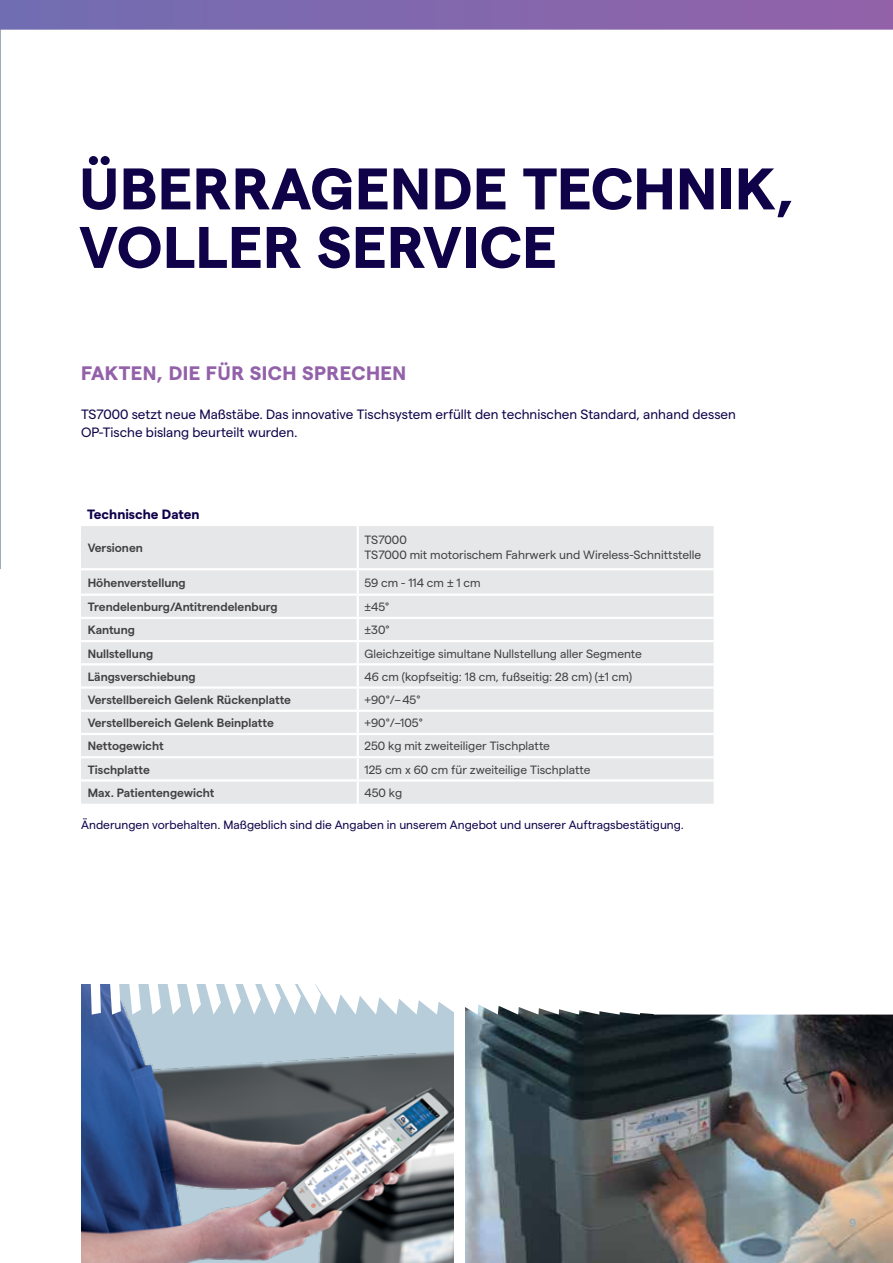
<style>
.page{position:relative;width:893px;height:1263px;background:#fff}
.page>*{position:absolute;margin:0;border:0;box-sizing:border-box;transform-origin:0 0}
.t1{font:700 58.5px/58.5px "Matter";letter-spacing:.01em;color:#100249}
.t2{font:700 19.5px "Matter";letter-spacing:.025em;color:#9361a9}
.t3{font:13.5px/18px "Matter";color:#100249}
.t4{font:700 13.5px "Matter";color:#100249}
.t5{font:12px/15px "Matter";color:#414042}
.t6{font:600 12px "Matter";color:#414042}
.t7{font:12px "Matter";color:#100249}
.t8{font:700 12px "Matter";color:#9cadb7}
</style>
<div class="page">
<img style="left:81px;top:1014px;width:372px;height:249px">
<img style="left:465px;top:1014px;width:428px;height:249px">
<svg style="left:81px;top:984px;width:571px;height:30px"></svg>
<div style="left:81px;top:526px;width:633px;height:278px;background:#e6e7e8"></div>
<hr style="left:357px;top:526px;width:2px;height:42px;background:#fff">
<hr style="left:81px;top:568px;width:277px;height:2px;background:#fff">
<hr style="left:358px;top:568px;width:356px;height:2px;background:#fff">
<hr style="left:357px;top:570px;width:2px;height:23px;background:#fff">
<hr style="left:81px;top:593px;width:277px;height:3px;background:#fff">
<hr style="left:358px;top:593px;width:356px;height:3px;background:#fff">
<hr style="left:357px;top:596px;width:2px;height:21px;background:#fff">
<hr style="left:81px;top:617px;width:277px;height:2px;background:#fff">
<hr style="left:358px;top:617px;width:356px;height:2px;background:#fff">
<hr style="left:357px;top:619px;width:2px;height:21px;background:#fff">
<hr style="left:81px;top:640px;width:277px;height:2px;background:#fff">
<hr style="left:358px;top:640px;width:356px;height:2px;background:#fff">
<hr style="left:357px;top:642px;width:2px;height:21px;background:#fff">
<hr style="left:81px;top:663px;width:277px;height:2px;background:#fff">
<hr style="left:358px;top:663px;width:356px;height:2px;background:#fff">
<hr style="left:357px;top:665px;width:2px;height:21px;background:#fff">
<hr style="left:81px;top:686px;width:277px;height:3px;background:#fff">
<hr style="left:358px;top:686px;width:356px;height:3px;background:#fff">
<hr style="left:357px;top:689px;width:2px;height:21px;background:#fff">
<hr style="left:81px;top:710px;width:277px;height:2px;background:#fff">
<hr style="left:358px;top:710px;width:356px;height:2px;background:#fff">
<hr style="left:357px;top:712px;width:2px;height:21px;background:#fff">
<hr style="left:81px;top:733px;width:277px;height:2px;background:#fff">
<hr style="left:358px;top:733px;width:356px;height:2px;background:#fff">
<hr style="left:357px;top:735px;width:2px;height:21px;background:#fff">
<hr style="left:81px;top:756px;width:277px;height:2px;background:#fff">
<hr style="left:358px;top:756px;width:356px;height:2px;background:#fff">
<hr style="left:357px;top:758px;width:2px;height:21px;background:#fff">
<hr style="left:81px;top:779px;width:277px;height:2px;background:#fff">
<hr style="left:358px;top:779px;width:356px;height:2px;background:#fff">
<hr style="left:357px;top:781px;width:2px;height:23px;background:#fff">
<svg style="left:0;top:0;width:893px;height:30px;background:#8369ae"></svg>
<h1 class="t1" style="left:79px;top:154px;width:717px">ÜBERRAGENDE TECHNIK,<br>VOLLER SERVICE</h1>
<h2 class="t2" style="left:81px;top:359px;width:327px">FAKTEN, DIE FÜR SICH SPRECHEN</h2>
<p class="t3" style="left:81px;top:404px;width:656px">TS7000 setzt neue Maßstäbe. Das innovative Tischsystem erfüllt den technischen Standard, anhand dessen<br>OP-Tische bislang beurteilt wurden.</p>
<p class="t4" style="left:87px;top:504px;width:114px">Technische Daten</p>
<p class="t6" style="left:88px;top:539px;width:57px">Versionen</p>
<p class="t5" style="left:364px;top:532px;width:338px">TS7000<br>TS7000 mit motorischem Fahrwerk und Wireless-Schnittstelle</p>
<p class="t6" style="left:88px;top:574px;width:99px">Höhenverstellung</p>
<p class="t5" style="left:364px;top:574px;width:118px">59 cm - 114 cm ± 1 cm</p>
<p class="t6" style="left:88px;top:598px;width:191px">Trendelenburg/Antitrendelenburg</p>
<p class="t5" style="left:364px;top:598px;width:26px">±45°</p>
<p class="t6" style="left:88px;top:621px;width:49px">Kantung</p>
<p class="t5" style="left:364px;top:622px;width:26px">±30°</p>
<p class="t6" style="left:88px;top:644px;width:67px">Nullstellung</p>
<p class="t5" style="left:364px;top:645px;width:279px">Gleichzeitige simultane Nullstellung aller Segmente</p>
<p class="t6" style="left:88px;top:668px;width:109px">Längsverschiebung</p>
<p class="t5" style="left:364px;top:668px;width:269px">46 cm (kopfseitig: 18 cm, fußseitig: 28 cm) (±1 cm)</p>
<p class="t6" style="left:88px;top:691px;width:205px">Verstellbereich Gelenk Rückenplatte</p>
<p class="t5" style="left:364px;top:691px;width:58px">+90°/–45°</p>
<p class="t6" style="left:88px;top:714px;width:188px">Verstellbereich Gelenk Beinplatte</p>
<p class="t5" style="left:364px;top:714px;width:60px">+90°/–105°</p>
<p class="t6" style="left:88px;top:737px;width:77px">Nettogewicht</p>
<p class="t5" style="left:364px;top:738px;width:187px">250 kg mit zweiteiliger Tischplatte</p>
<p class="t6" style="left:88px;top:761px;width:64px">Tischplatte</p>
<p class="t5" style="left:364px;top:761px;width:227px">125 cm x 60 cm für zweiteilige Tischplatte</p>
<p class="t6" style="left:88px;top:784px;width:128px">Max. Patientengewicht</p>
<p class="t5" style="left:364px;top:784px;width:39px">450 kg</p>
<p class="t7" style="left:81px;top:816px;width:604px">Änderungen vorbehalten. Maßgeblich sind die Angaben in unserem Angebot und unserer Auftragsbestätigung.</p>
<p class="t8" style="left:849px;top:1214px;width:9px">9</p>
</div>
